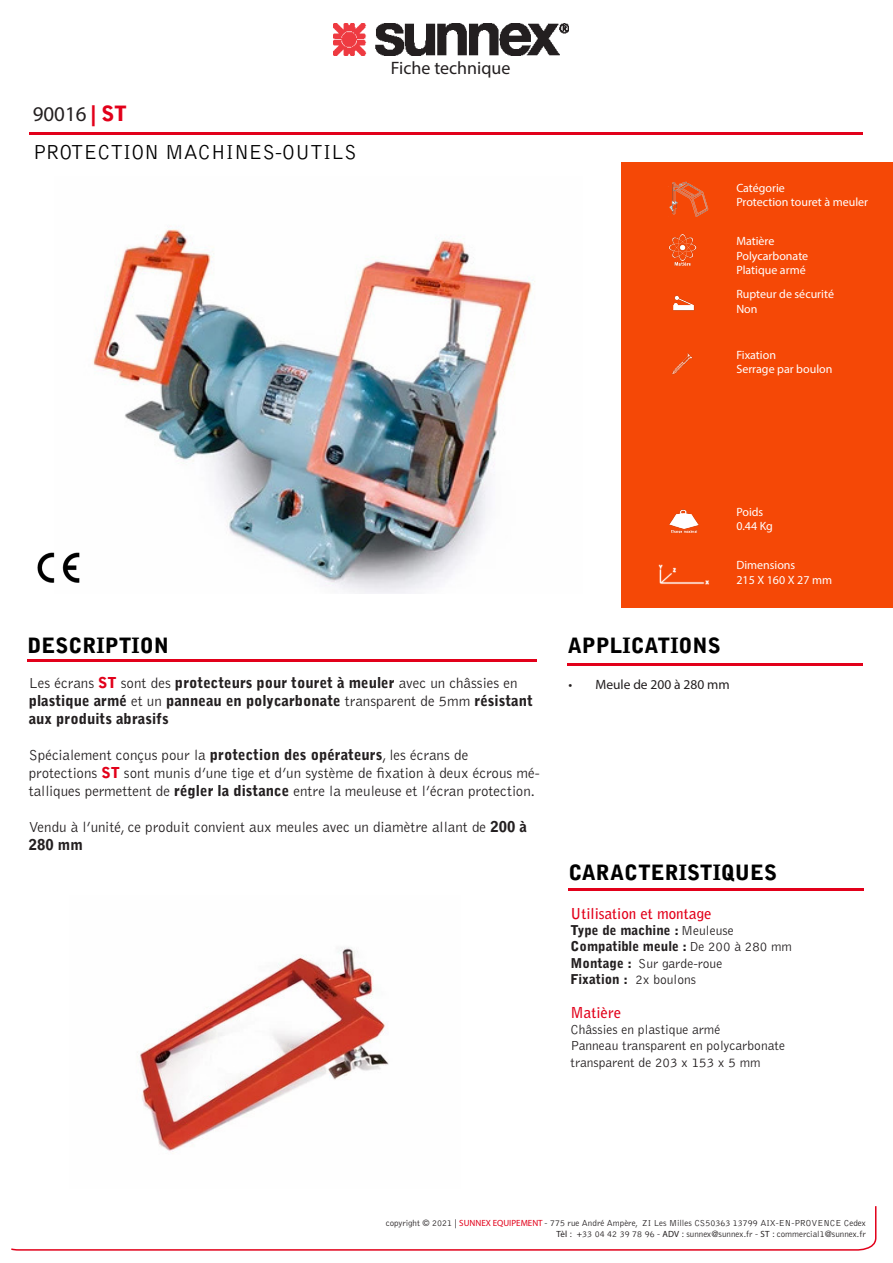
<style>
.page{position:relative;width:893px;height:1263px;background:#fff}
.page>*{position:absolute;margin:0;border:0;box-sizing:border-box;transform-origin:0 0}
.t1{font:900 21px "Bell Gothic Std";color:#000}
.t2{font:300 21px "Bell Gothic Std";color:#000}
.t3{font:21px "Myriad Pro";color:#231f20}
.t4{font:18px "Myriad Pro";color:#231f20}
.t5{font:300 15px/18px "Bell Gothic Std";color:#231f20}
.t6{font:900 15px/18px "Bell Gothic Std";color:#231f20}
.t7{font:700 15px "Bell Gothic Std";color:#e2001a}
.t8{font:300 13.5px/16.2px "Bell Gothic Std";color:#231f20}
.t9{font:900 13.5px "Bell Gothic Std";color:#231f20}
.t10{font:13.5px "Myriad Pro";color:#231f20}
.t11{font:12px "Myriad Pro";color:#fff}
.t12{font:300 9px "Bell Gothic Std";color:#231f20}
.s1{font-family:"Bell Gothic Std";font-weight:900;color:#e2001a}
.s2{font-weight:300}
.s3{color:#e2001a}
.s4{font-weight:900}
.s5{font-weight:900;color:#e2001a}
.s6{font-family:"Myriad Pro";font-weight:400;color:#e2001a}
.s7{font-family:"Myriad Pro";font-weight:400}
</style>
<div class="page">
<div style="left:621px;top:162px;width:272px;height:446px;background:#f54806"></div>
<img style="left:334px;top:23px;width:234px;height:33px">
<hr style="left:29px;top:132px;width:834px;height:3px;background:#e2001a">
<img style="left:93px;top:229px;width:442px;height:364px">
<img style="left:668px;top:181px;width:41px;height:36px">
<img style="left:669px;top:509px;width:30px;height:25px">
<img style="left:658px;top:564px;width:52px;height:21px">
<img style="left:673px;top:295px;width:22px;height:16px">
<hr style="left:28px;top:659px;width:509px;height:3px;background:#e2001a">
<hr style="left:567px;top:663px;width:296px;height:2px;background:#e2001a">
<svg style="left:11px;top:1206px;width:866px;height:45px"></svg>
<img style="left:37px;top:552px;width:43px;height:31px">
<img style="left:668px;top:234px;width:29px;height:32px">
<img style="left:139px;top:947px;width:250px;height:205px">
<img style="left:672px;top:353px;width:21px;height:22px">
<hr style="left:568px;top:888px;width:295px;height:2px;background:#e2001a">
<p class="t3" style="left:33px;top:101px;width:96px">90016 <span class="s1">| ST</span></p>
<p class="t2" style="left:33px;top:141px;width:325px">PROTECTION MACHINES-OUTILS</p>
<p class="t4" style="left:391px;top:57px;width:121px">Fiche technique</p>
<p class="t11" style="left:736px;top:180px;width:50px">Catégorie</p>
<p class="t11" style="left:736px;top:194px;width:133px">Protection touret à meuler</p>
<p class="t11" style="left:736px;top:234px;width:40px">Matière</p>
<p class="t11" style="left:736px;top:248px;width:73px">Polycarbonate</p>
<p class="t11" style="left:736px;top:263px;width:71px">Platique armé</p>
<p class="t11" style="left:736px;top:287px;width:99px">Rupteur de sécurité</p>
<p class="t11" style="left:736px;top:301px;width:23px">Non</p>
<p class="t11" style="left:736px;top:347px;width:41px">Fixation</p>
<p class="t11" style="left:736px;top:362px;width:98px">Serrage par boulon</p>
<p class="t11" style="left:736px;top:504px;width:28px">Poids</p>
<p class="t11" style="left:736px;top:519px;width:38px">0.44 Kg</p>
<p class="t11" style="left:736px;top:558px;width:61px">Dimensions</p>
<p class="t11" style="left:736px;top:572px;width:97px">215 X 160 X 27 mm</p>
<p class="t1" style="left:28px;top:633px;width:143px">DESCRIPTION</p>
<p class="t1" style="left:568px;top:633px;width:154px">APPLICATIONS</p>
<p class="t6" style="left:29px;top:674px;width:506px"><span class="s2">Les écrans</span> <span class="s3">ST</span> <span class="s2">sont des</span> protecteurs pour touret à meuler <span class="s2">avec un châssies en </span>plastique armé <span class="s2">et un</span> panneau en polycarbonate <span class="s2">transparent de 5mm</span> résistant aux produits abrasifs</p>
<p class="t5" style="left:29px;top:746px;width:441px">Spécialement conçus pour la <span class="s4">protection des opérateurs</span>, les écrans de</p>
<p class="t5" style="left:29px;top:764px;width:513px">protections <span class="s5">ST</span> sont munis d’une tige et d’un système de fixation à deux écrous mé&shy;talliques permettent de <span class="s4">régler la distance</span> entre la meuleuse et l’écran protection.</p>
<p class="t5" style="left:29px;top:818px;width:500px">Vendu à l’unité, ce produit convient aux meules avec un diamètre allant de <span class="s4">200 à<br>280 mm</span></p>
<p class="t10" style="left:568px;top:676px;width:163px">• Meule de 200 à 280 mm</p>
<p class="t1" style="left:568px;top:861px;width:210px">CARACTERISTIQUES</p>
<p class="t7" style="left:570px;top:904px;width:143px">Utilisation et montage</p>
<p class="t9" style="left:570px;top:922px;width:165px">Type de machine : <span class="s2">Meuleuse</span></p>
<p class="t9" style="left:570px;top:939px;width:223px">Compatible meule : <span class="s2">De 200 à 280 mm</span></p>
<p class="t8" style="left:570px;top:955px;width:153px"><span class="s4">Montage :</span> Sur garde-roue</p>
<p class="t9" style="left:570px;top:971px;width:127px">Fixation : <span class="s2">2x boulons</span></p>
<p class="t7" style="left:570px;top:1003px;width:52px">Matière</p>
<p class="t8" style="left:570px;top:1022px;width:151px">Châssies en plastique armé</p>
<p class="t8" style="left:570px;top:1038px;width:216px">Panneau transparent en polycarbonate transparent de 203 x 153 x 5 mm</p>
<p class="t12" style="left:386px;top:1218px;width:482px">copyright © 2021 | <span class="s6">SUNNEX EQUIPEMENT</span> - 775 rue André Ampère, ZI Les Milles CS50363 13799 AIX-EN-PROVENCE Cedex</p>
<p class="t12" style="left:557px;top:1229px;width:311px"><span class="s7">Tèl</span> : +33 04 42 39 78 96 - <span class="s7">ADV</span> : sunnex@sunnex.fr - <span class="s7">ST</span> : commercial1@sunnex.fr</p>
</div>
